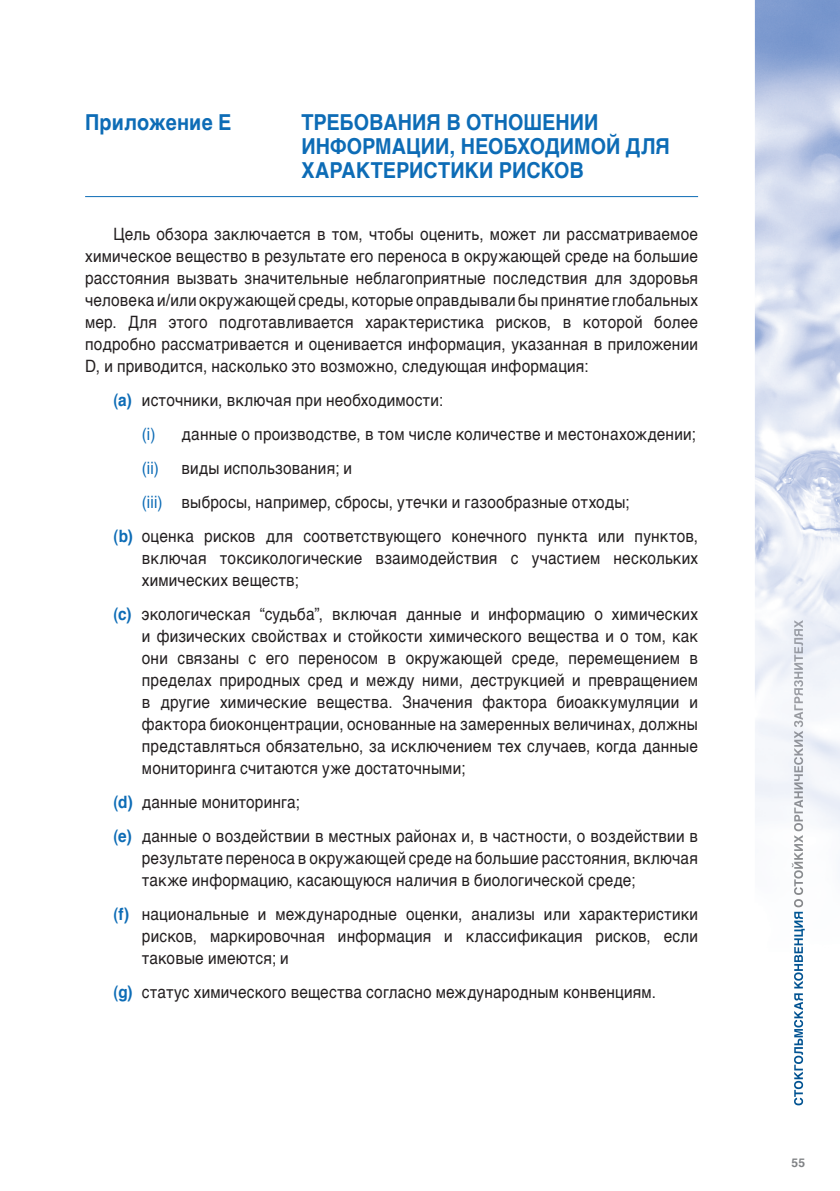
<style>
.page{position:relative;width:840px;height:1191px;background:#fff}
.page>*{position:absolute;margin:0;border:0;box-sizing:border-box;transform-origin:0 0}
.t1{font:700 22px/24px "Helvetica";color:#0d6cb6;scale:.9 1}
.t2{font:17px/22px "Helvetica";letter-spacing:.015em;color:#231f20;scale:.9 1}
.t3{font:700 12px "Helvetica";color:#808285}
.s1{font-weight:700;color:#0d6cb6}
.s2{color:#0d6cb6}
</style>
<div class="page">
<img style="left:754px;top:0;width:85px;height:931px">
<img style="left:793px;top:911px;width:11px;height:41px">
<img style="left:791px;top:620px;width:11px;height:287px">
<hr style="left:85px;top:196px;width:612px;height:1px;background:#0d6cb6">
<p class="t1" style="left:85px;top:110px;width:164px">Приложение E</p>
<p class="t1" style="left:301px;top:110px;width:411px">ТРЕБОВАНИЯ В ОТНОШЕНИИ<br>ИНФОРМАЦИИ, НЕОБХОДИМОЙ ДЛЯ<br>ХАРАКТЕРИСТИКИ РИСКОВ</p>
<p class="t2" style="left:85px;top:223px;width:682px;text-align:justify;text-indent:28px">Цель обзора заключается в том, чтобы оценить, может ли рассматриваемое химическое вещество в результате его переноса в окружающей среде на большие расстояния вызвать значительные неблагоприятные последствия для здоровья человека и/или окружающей среды, которые оправдывали бы принятие глобальных мер. Для этого подготавливается характеристика рисков, в которой более подробно рассматривается и оценивается информация, указанная в приложении D, и приводится, насколько это возможно, следующая информация:</p>
<p class="t2" style="left:142px;top:383px;width:616px;line-height:34px;text-indent:-28px"><span class="s1">(a)</span> источники, включая при необходимости:<br><span class="s2">(i)</span> данные о производстве, в том числе количестве и местонахождении; <span class="s2">(ii)</span></p>
<p class="t2" style="left:181px;top:457px;width:191px">виды использования; и</p>
<p class="t2" style="left:142px;top:491px;width:543px"><span class="s2">(iii)</span> выбросы, например, сбросы, утечки и газообразные отходы;</p>
<p class="t2" style="left:113px;top:525px;width:650px"><span class="s1">(b)</span> оценка рисков для соответствующего конечного пункта или пунктов,</p>
<p class="t2" style="left:142px;top:547px;width:619px">включая токсикологические взаимодействия с участием нескольких химических веществ;</p>
<p class="t2" style="left:142px;top:603px;width:619px;text-align:justify;text-indent:-28px"><span class="s1">(c)</span> экологическая “судьба”, включая данные и информацию о химических и физических свойствах и стойкости химического вещества и о том, как они связаны с его переносом в окружающей среде, перемещением в пределах природных сред и между ними, деструкцией и превращением в другие химические вещества. Значения фактора биоаккумуляции и фактора биоконцентрации, основанные на замеренных величинах, должны представляться обязательно, за исключением тех случаев, когда данные мониторинга считаются уже достаточными;</p>
<p class="t2" style="left:113px;top:785px;width:650px;line-height:34px"><span class="s1">(d)</span> данные мониторинга;<br><span class="s1">(e)</span> данные о воздействии в местных районах и, в частности, о воздействии в</p>
<p class="t2" style="left:142px;top:847px;width:619px">результате переноса в окружающей среде на большие расстояния, включая также информацию, касающуюся наличия в биологической среде;</p>
<p class="t2" style="left:142px;top:903px;width:619px;text-align:justify;text-indent:-28px"><span class="s1">(f)</span> национальные и международные оценки, анализы или характеристики рисков, маркировочная информация и классификация рисков, если таковые имеются; и</p>
<p class="t2" style="left:113px;top:981px;width:604px"><span class="s1">(g)</span> статус химического вещества согласно международным конвенциям.</p>
<p class="t3" style="left:791px;top:1153px;width:15px">55</p>
</div>
